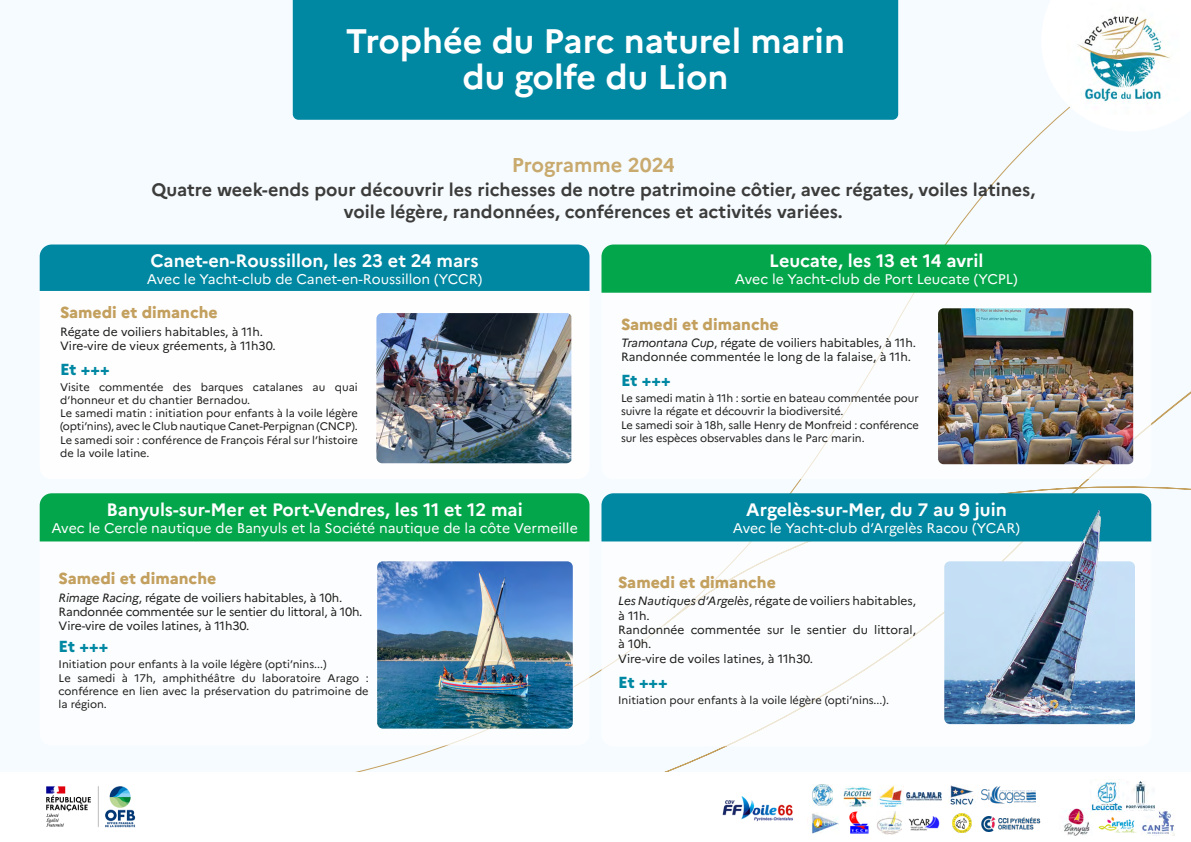
<style>
.page{position:relative;width:1191px;height:842px;background:#f6fbff}
.page>*{position:absolute;margin:0;border:0;box-sizing:border-box;transform-origin:0 0}
.t1{font:700 34px/36px "Marianne";color:#fff;text-align:center}
.t2{font:700 20px "Marianne";color:#c9aa6e}
.t3{font:700 18px/21.6px "Marianne";color:#3c3c3b;text-align:center}
.t4{font:700 18px "Marianne";color:#fff}
.t5{font:800 16px "Marianne";color:#c3a05e}
.t6{font:800 16px "Marianne";color:#0088a2}
.t7{font:14px "Marianne";color:#fff}
.t8{font:12px/14.4px "Marianne";letter-spacing:-.01em;color:#1d1d1b}
.t9{font:11px/13.2px "Marianne";color:#1d1d1b}
.s1{font-style:italic}
</style>
<div class="page">
<img style="left:1067px;top:16px;width:104px;height:94px">
<div style="left:0;top:772px;width:1191px;height:70px;background:#fff"></div>
<img style="left:46px;top:786px;width:90px;height:42px">
<div style="left:40px;top:244px;width:549px;height:47px;background:#0088a2"></div>
<img style="left:376px;top:313px;width:195px;height:150px">
<svg style="left:800px;top:293px;width:351px;height:186px"></svg>
<div style="left:601px;top:244px;width:550px;height:49px;background:#04a64b"></div>
<img style="left:938px;top:308px;width:195px;height:156px">
<svg style="left:40px;top:541px;width:549px;height:204px"></svg>
<div style="left:40px;top:493px;width:549px;height:48px;background:#04a64b"></div>
<svg style="left:601px;top:541px;width:550px;height:205px"></svg>
<div style="left:601px;top:493px;width:550px;height:48px;background:#0088a2"></div>
<img style="left:377px;top:561px;width:196px;height:168px">
<div style="left:293px;top:0;width:605px;height:120px;background:#0088a2"></div>
<img style="left:944px;top:494px;width:191px;height:230px">
<img style="left:722px;top:796px;width:71px;height:26px">
<img style="left:876px;top:811px;width:26px;height:23px">
<img style="left:878px;top:785px;width:25px;height:21px">
<img style="left:908px;top:816px;width:32px;height:15px">
<img style="left:906px;top:792px;width:35px;height:9px">
<img style="left:849px;top:811px;width:20px;height:23px">
<img style="left:843px;top:787px;width:30px;height:19px">
<img style="left:807px;top:813px;width:31px;height:20px">
<img style="left:812px;top:785px;width:21px;height:20px">
<img style="left:952px;top:813px;width:20px;height:20px">
<img style="left:948px;top:785px;width:26px;height:20px">
<img style="left:1098px;top:817px;width:39px;height:16px">
<img style="left:1063px;top:808px;width:27px;height:27px">
<img style="left:1142px;top:808px;width:32px;height:27px">
<img style="left:1090px;top:782px;width:33px;height:30px">
<img style="left:1126px;top:782px;width:28px;height:29px">
<img style="left:981px;top:786px;width:54px;height:17px">
<img style="left:981px;top:816px;width:60px;height:15px">
<h1 class="t1" style="left:346px;top:23px;width:500px">Trophée du Parc naturel marin du golfe du Lion</h1>
<h2 class="t2" style="left:512px;top:152px;width:165px">Programme 2024</h2>
<h3 class="t3" style="left:151px;top:179px;width:885px">Quatre week-ends pour découvrir les richesses de notre patrimoine côtier, avec régates, voiles latines, voile légère, randonnées, conférences et activités variées.</h3>
<h3 class="t4" style="left:150px;top:249px;width:330px">Canet-en-Roussillon, les 23 et 24 mars</h3>
<p class="t7" style="left:147px;top:270px;width:337px">Avec le Yacht-club de Canet-en-Roussillon (YCCR)</p>
<h3 class="t5" style="left:60px;top:303px;width:159px">Samedi et dimanche</h3>
<p class="t8" style="left:60px;top:324px;width:217px">Régate de voiliers habitables, à 11h.<br>Vire-vire de vieux gréements, à 11h30.</p>
<h3 class="t6" style="left:60px;top:359px;width:51px">Et +++</h3>
<p class="t9" style="left:60px;top:380px;width:299px">Visite commentée des barques catalanes au quai d’honneur et du chantier Bernadou.<br>Le samedi matin : initiation pour enfants à la voile légère (opti’nins), avec le Club nautique Canet-Perpignan (CNCP).<br>Le samedi soir : conférence de François Féral sur l’histoire de la voile latine.</p>
<h3 class="t4" style="left:769px;top:250px;width:216px">Leucate, les 13 et 14 avril</h3>
<p class="t7" style="left:735px;top:270px;width:284px">Avec le Yacht-club de Port Leucate (YCPL)</p>
<h3 class="t5" style="left:621px;top:314px;width:159px">Samedi et dimanche</h3>
<p class="t8" style="left:621px;top:335px;width:296px"><span class="s1">Tramontana Cup</span>, régate de voiliers habitables, à 11h.<br>Randonnée commentée le long de la falaise, à 11h.</p>
<h3 class="t6" style="left:621px;top:371px;width:51px">Et +++</h3>
<p class="t9" style="left:621px;top:392px;width:299px">Le samedi matin à 11h : sortie en bateau commentée pour suivre la régate et découvrir la biodiversité.<br>Le samedi soir à 18h, salle Henry de Monfreid : conférence sur les espèces observables dans le Parc marin.</p>
<h3 class="t4" style="left:106px;top:498px;width:418px">Banyuls-sur-Mer et Port-Vendres, les 11 et 12 mai</h3>
<p class="t7" style="left:51px;top:519px;width:528px">Avec le Cercle nautique de Banyuls et la Société nautique de la côte Vermeille</p>
<h3 class="t5" style="left:59px;top:569px;width:159px">Samedi et dimanche</h3>
<p class="t8" style="left:59px;top:590px;width:305px"><span class="s1">Rimage Racing</span>, régate de voiliers habitables, à 10h.<br>Randonnée commentée sur le sentier du littoral, à 10h.<br>Vire-vire de voiles latines, à 11h30.</p>
<h3 class="t6" style="left:59px;top:637px;width:51px">Et +++</h3>
<p class="t9" style="left:59px;top:658px;width:311px">Initiation pour enfants à la voile légère (opti’nins...)<br>Le samedi à 17h, amphithéâtre du laboratoire Arago : conférence en lien avec la préservation du patrimoine de la région.</p>
<h3 class="t4" style="left:746px;top:499px;width:262px">Argelès-sur-Mer, du 7 au 9 juin</h3>
<p class="t7" style="left:732px;top:519px;width:289px">Avec le Yacht-club d’Argelès Racou (YCAR)</p>
<h3 class="t5" style="left:618px;top:572px;width:159px">Samedi et dimanche</h3>
<p class="t8" style="left:618px;top:594px;width:299px"><span class="s1">Les Nautiques d’Argelès</span>, régate de voiliers habitables, à 11h.<br>Randonnée commentée sur le sentier du littoral, à 10h.<br>Vire-vire de voiles latines, à 11h30.</p>
<h3 class="t6" style="left:618px;top:672px;width:51px">Et +++</h3>
<p class="t9" style="left:618px;top:693px;width:272px">Initiation pour enfants à la voile légère (opti’nins...).</p>
</div>
